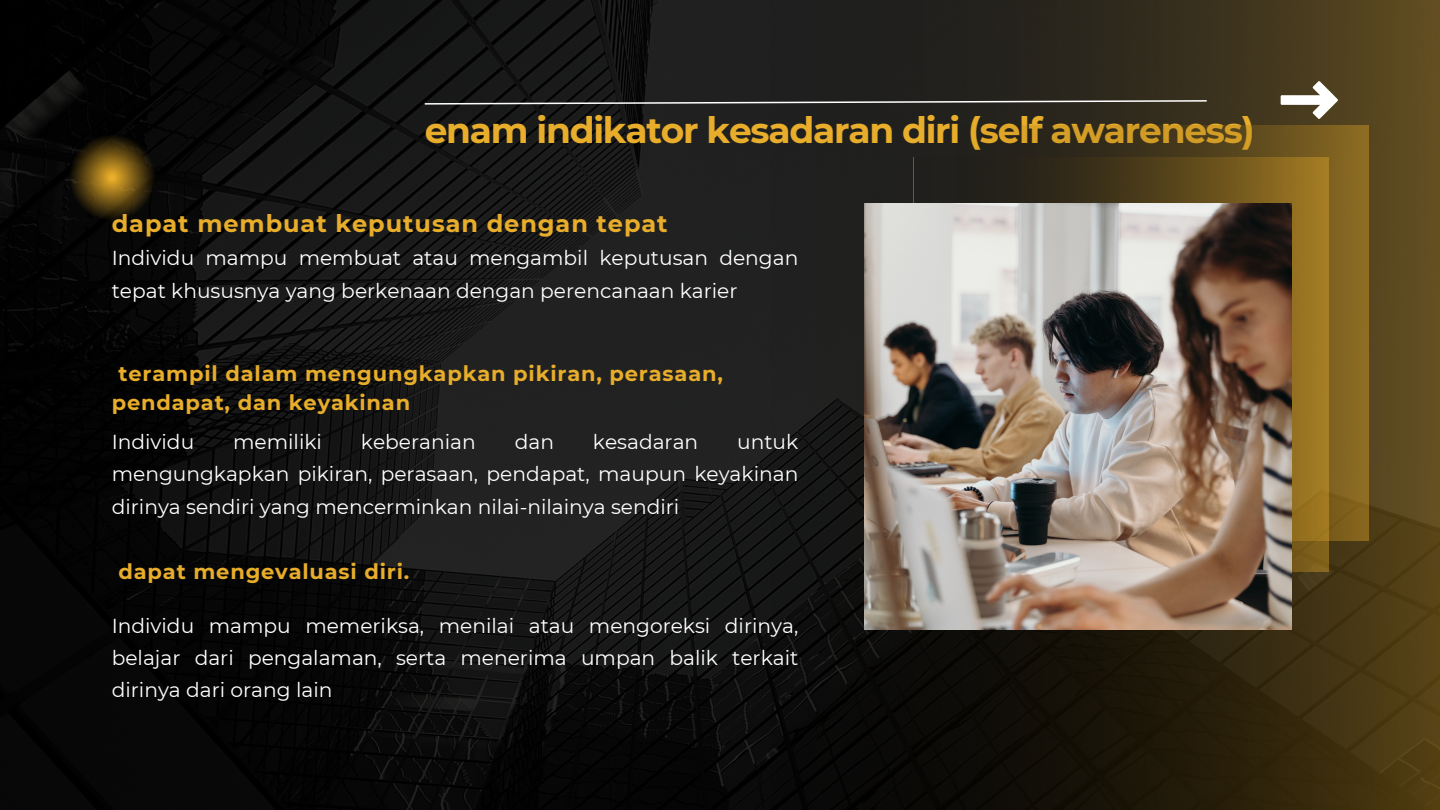
<style>
.page{position:relative;width:1440px;height:810px;background:#fff}
.page>*{position:absolute;margin:0;border:0;box-sizing:border-box;transform-origin:0 0}
.t1{font:700 36px "Montserrat";letter-spacing:-.035em;color:#e8ad2a}
.t2{font:700 24px "Montserrat";letter-spacing:.04em;color:#e8ad2a}
.t3{font:700 21px/29.2px "Montserrat";letter-spacing:.04em;color:#e8ad2a}
.t4{font:20.2px/32.2px "Montserrat";color:#fff;text-align:justify}
</style>
<div class="page">
<img style="left:0;top:0;width:770px;height:810px">
<svg style="left:770px;top:0;width:670px;height:810px;background:#2d2515"></svg>
<svg style="left:955px;top:125px;width:414px;height:415px;background:#6a521f"></svg>
<svg style="left:914px;top:157px;width:414px;height:415px;background:#6c541e"></svg>
<img style="left:865px;top:203px;width:427px;height:426px">
<svg style="left:1281px;top:81px;width:57px;height:38px"></svg>
<svg style="left:423px;top:99px;width:785px;height:6px;background:#585754"></svg>
<svg style="left:65px;top:130px;width:94px;height:94px;background:#48360f"></svg>
<p class="t1" style="left:425px;top:108px;width:831px">enam indikator kesadaran diri (self awareness)</p>
<p class="t2" style="left:112px;top:208px;width:557px">dapat membuat keputusan dengan tepat</p>
<p class="t4" style="left:112px;top:242px;width:688px">Individu mampu membuat atau mengambil keputusan dengan tepat khususnya yang berkenaan dengan perencanaan karier</p>
<p class="t3" style="left:112px;top:359px;width:613px;text-indent:7px">terampil dalam mengungkapkan pikiran, perasaan, pendapat, dan keyakinan</p>
<p class="t4" style="left:112px;top:426px;width:688px;text-indent:625px">untuk mengungkapkan pikiran, perasaan, pendapat, maupun keyakinan dirinya sendiri yang mencerminkan nilai-nilainya sendiri</p>
<p class="t4" style="left:112px;top:426px;width:84px">Individu</p>
<p class="t4" style="left:233px;top:426px;width:90px">memiliki</p>
<p class="t4" style="left:361px;top:426px;width:116px">keberanian</p>
<p class="t4" style="left:515px;top:426px;width:41px">dan</p>
<p class="t4" style="left:593px;top:426px;width:107px">kesadaran</p>
<p class="t3" style="left:119px;top:557px;width:292px">dapat mengevaluasi diri.</p>
<h1 class="t4" style="left:112px;top:609px;width:688px">Individu mampu memeriksa, menilai atau mengoreksi dirinya, belajar dari pengalaman, serta menerima umpan balik terkait dirinya dari orang lain</h1>
</div>
